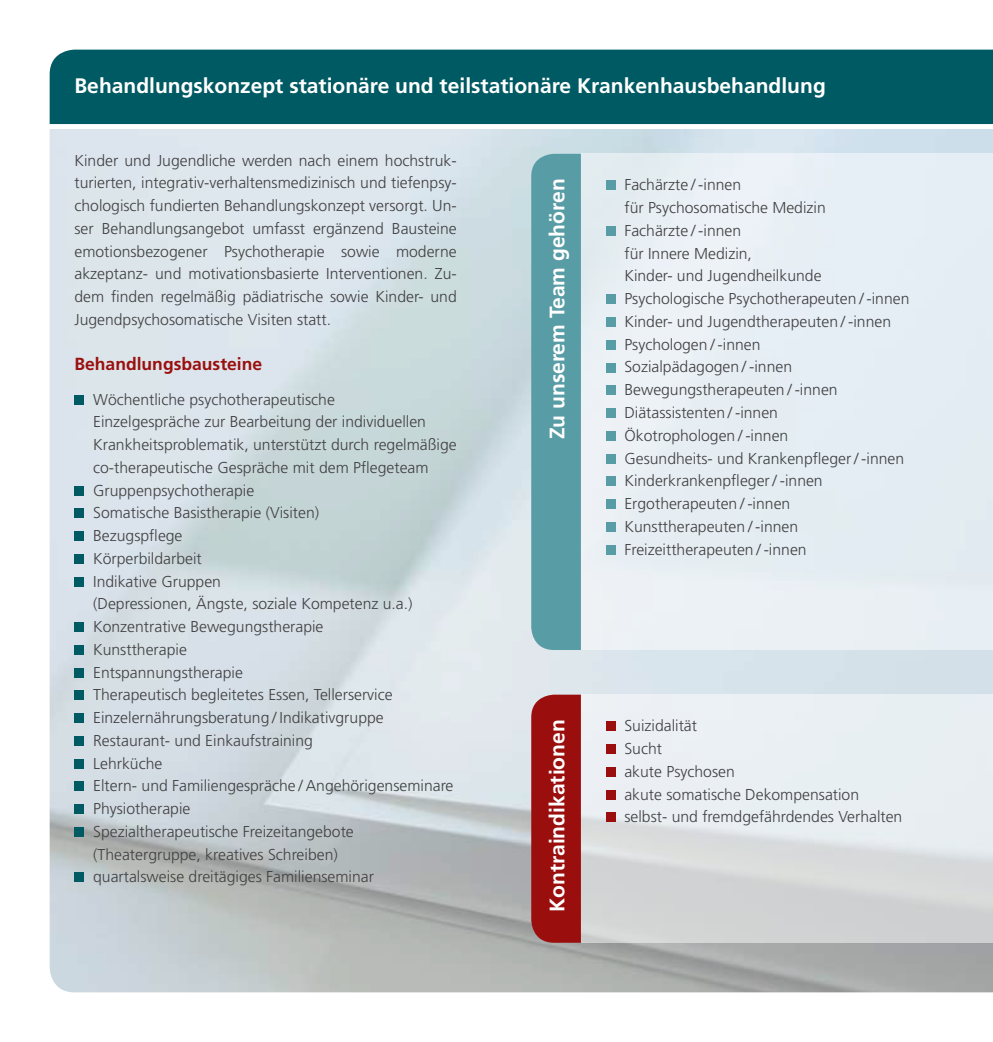
<style>
.page{position:relative;width:993px;height:1042px;background:#fff}
.page>*{position:absolute;margin:0;border:0;box-sizing:border-box;transform-origin:0 0}
.t1{font:700 21px "Frutiger LT";color:#fff}
.t2{font:700 17.5px "Frutiger LT";color:#9a0f0e}
.t3{font:300 15.75px/22.8px "Frutiger LT";color:#414042}
</style>
<div class="page">
<img style="left:50px;top:129px;width:942px;height:863px">
<div style="left:50px;top:50px;width:942px;height:74px;background:#005a63"></div>
<div style="left:74px;top:395px;width:10px;height:9px;background:#005a63"></div>
<div style="left:74px;top:486px;width:10px;height:9px;background:#005a63"></div>
<div style="left:74px;top:508px;width:10px;height:10px;background:#005a63"></div>
<div style="left:74px;top:531px;width:10px;height:10px;background:#005a63"></div>
<div style="left:74px;top:554px;width:10px;height:10px;background:#005a63"></div>
<div style="left:74px;top:577px;width:10px;height:9px;background:#005a63"></div>
<div style="left:74px;top:622px;width:10px;height:10px;background:#005a63"></div>
<div style="left:74px;top:645px;width:10px;height:10px;background:#005a63"></div>
<div style="left:74px;top:668px;width:10px;height:9px;background:#005a63"></div>
<div style="left:74px;top:690px;width:10px;height:10px;background:#005a63"></div>
<div style="left:74px;top:713px;width:10px;height:10px;background:#005a63"></div>
<div style="left:74px;top:736px;width:10px;height:10px;background:#005a63"></div>
<div style="left:74px;top:759px;width:10px;height:9px;background:#005a63"></div>
<div style="left:74px;top:781px;width:10px;height:10px;background:#005a63"></div>
<div style="left:74px;top:804px;width:10px;height:10px;background:#005a63"></div>
<div style="left:74px;top:827px;width:10px;height:10px;background:#005a63"></div>
<div style="left:74px;top:872px;width:10px;height:10px;background:#005a63"></div>
<div style="left:580px;top:154px;width:412px;height:496px;background:#e6eef4"></div>
<div style="left:580px;top:694px;width:412px;height:249px;background:linear-gradient(to bottom,#f1f8fd,#d0d1d1)"></div>
<div style="left:605px;top:180px;width:10px;height:10px;background:#589ca5"></div>
<div style="left:605px;top:226px;width:10px;height:10px;background:#589ca5"></div>
<div style="left:605px;top:294px;width:10px;height:10px;background:#589ca5"></div>
<div style="left:605px;top:317px;width:10px;height:10px;background:#589ca5"></div>
<div style="left:605px;top:340px;width:10px;height:10px;background:#589ca5"></div>
<div style="left:605px;top:362px;width:10px;height:10px;background:#589ca5"></div>
<div style="left:605px;top:385px;width:10px;height:10px;background:#589ca5"></div>
<div style="left:605px;top:408px;width:10px;height:10px;background:#589ca5"></div>
<div style="left:605px;top:431px;width:10px;height:10px;background:#589ca5"></div>
<div style="left:605px;top:453px;width:10px;height:10px;background:#589ca5"></div>
<div style="left:605px;top:476px;width:10px;height:10px;background:#589ca5"></div>
<div style="left:605px;top:499px;width:10px;height:10px;background:#589ca5"></div>
<div style="left:605px;top:522px;width:10px;height:10px;background:#589ca5"></div>
<div style="left:605px;top:544px;width:10px;height:10px;background:#589ca5"></div>
<div style="left:605px;top:721px;width:10px;height:10px;background:#9a0f0e"></div>
<div style="left:605px;top:744px;width:10px;height:10px;background:#9a0f0e"></div>
<div style="left:605px;top:767px;width:10px;height:10px;background:#9a0f0e"></div>
<div style="left:605px;top:789px;width:10px;height:10px;background:#9a0f0e"></div>
<div style="left:605px;top:812px;width:10px;height:10px;background:#9a0f0e"></div>
<div style="left:531px;top:154px;width:49px;height:496px;background:#589ca5"></div>
<div style="left:531px;top:694px;width:49px;height:249px;background:#9a0f0e"></div>
<h1 class="t1" style="left:74px;top:73px;width:752px">Behandlungskonzept stationäre und teilstationäre Krankenhausbehandlung</h1>
<p class="t3" style="left:74px;top:149px;width:383px;text-align:justify">Kinder und Jugendliche werden nach einem hochstruk&shy;turierten, integrativ-verhaltensmedizinisch und tiefenpsy&shy;chologisch fundierten Behandlungskonzept versorgt. Un&shy;ser Behandlungsangebot umfasst ergänzend Bausteine emotionsbezogener Psychotherapie sowie moderne akzeptanz- und motivationsbasierte Interventionen. Zu&shy;dem finden regelmäßig pädiatrische sowie Kinder- und Jugendpsychosomatische Visiten statt.</p>
<p class="t2" style="left:74px;top:354px;width:189px">Behandlungsbausteine</p>
<p class="t3" style="left:93px;top:388px;width:365px">Wöchentliche psychotherapeutische<br>Einzelgespräche zur Bearbeitung der individuellen Krankheitsproblematik, unterstützt durch regelmäßige co-therapeutische Gespräche mit dem Pflegeteam Gruppenpsychotherapie<br>Somatische Basistherapie (Visiten)<br>Bezugspflege<br>Körperbildarbeit<br>Indikative Gruppen<br>(Depressionen, Ängste, soziale Kompetenz u.a.)<br>Konzentrative Bewegungstherapie<br>Kunsttherapie<br>Entspannungstherapie<br>Therapeutisch begleitetes Essen, Tellerservice Einzelernährungsberatung / Indikativgruppe Restaurant- und Einkaufstraining<br>Lehrküche<br>Eltern- und Familiengespräche / Angehörigenseminare Physiotherapie<br>Spezialtherapeutische Freizeitangebote (Theatergruppe, kreatives Schreiben)<br>quartalsweise dreitägiges Familienseminar</p>
<h1 class="t1" style="left:544px;top:439px;width:262px;rotate:-90deg">Zu unserem Team gehören</h1>
<p class="t3" style="left:624px;top:174px;width:286px">Fachärzte / -innen<br>für Psychosomatische Medizin<br>Fachärzte / -innen<br>für Innere Medizin,<br>Kinder- und Jugendheilkunde<br>Psychologische Psychotherapeuten / -innen<br>Kinder- und Jugendtherapeuten / -innen<br>Psychologen / -innen<br>Sozialpädagogen / -innen<br>Bewegungstherapeuten / -innen<br>Diätassistenten / -innen<br>Ökotrophologen / -innen<br>Gesundheits- und Krankenpfleger / -innen<br>Kinderkrankenpfleger / -innen<br>Ergotherapeuten / -innen<br>Kunsttherapeuten / -innen<br>Freizeittherapeuten / -innen</p>
<h1 class="t1" style="left:544px;top:912px;width:194px;rotate:-90deg">Kontraindikationen</h1>
<p class="t3" style="left:624px;top:715px;width:279px">Suizidalität<br>Sucht<br>akute Psychosen<br>akute somatische Dekompensation selbst- und fremdgefährdendes Verhalten</p>
</div>
